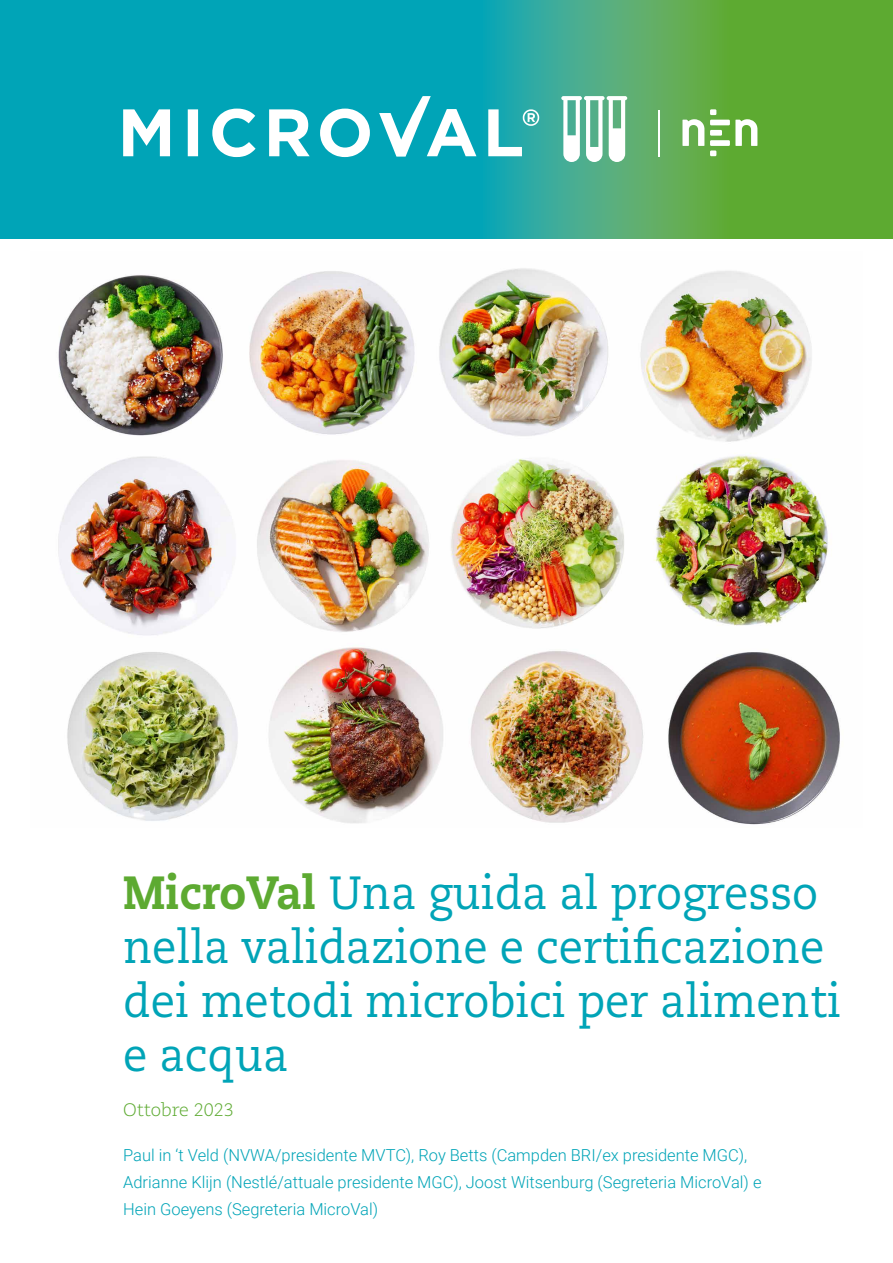
<style>
.page{position:relative;width:893px;height:1263px;background:#fff}
.page>*{position:absolute;margin:0;border:0;box-sizing:border-box;transform-origin:0 0}
.Titel_M{font:46.5px/54px "Caecilia LT Std";color:#00a4b7;scale:.94 1}
.Titel_M-2{font:300 18px "Caecilia LT Std";color:#5daa31}
.Titel_M-3{font:300 16.5px/27px "Roboto";color:#00a4b7}
.s1{font-weight:800;color:#5daa31}
</style>
<div class="page">
<svg style="left:0;top:0;width:893px;height:238px;background:#29a789"></svg>
<svg style="left:123px;top:96px;width:504px;height:66px"></svg>
<hr style="left:658px;top:110px;width:1px;height:46px;background:#fff">
<div style="left:710px;top:140px;width:20px;height:6px;background:#fff"></div>
<div style="left:710px;top:120px;width:20px;height:5px;background:#fff"></div>
<svg style="left:735px;top:119px;width:22px;height:27px"></svg>
<svg style="left:710px;top:150px;width:6px;height:6px"></svg>
<svg style="left:710px;top:109px;width:6px;height:6px"></svg>
<div style="left:710px;top:130px;width:12px;height:6px;background:#fff"></div>
<svg style="left:682px;top:119px;width:22px;height:27px"></svg>
<img style="left:58px;top:268px;width:782px;height:557px">
<p class="Titel_M" style="left:123px;top:867px;width:765px"><span class="s1">MicroVal</span> Una guida al progresso nella validazione e certificazione dei metodi microbici per alimenti e acqua</p>
<p class="Titel_M-2" style="left:123px;top:1100px;width:112px">Ottobre 2023</p>
<p class="Titel_M-3" style="left:123px;top:1141px;width:640px">Paul in ‘t Veld (NVWA/presidente MVTC), Roy Betts (Campden BRI/ex presidente MGC),<br>Adrianne Klijn (Nestlé/attuale presidente MGC), Joost Witsenburg (Segreteria MicroVal) e<br>Hein Goeyens (Segreteria MicroVal)</p>
</div>
